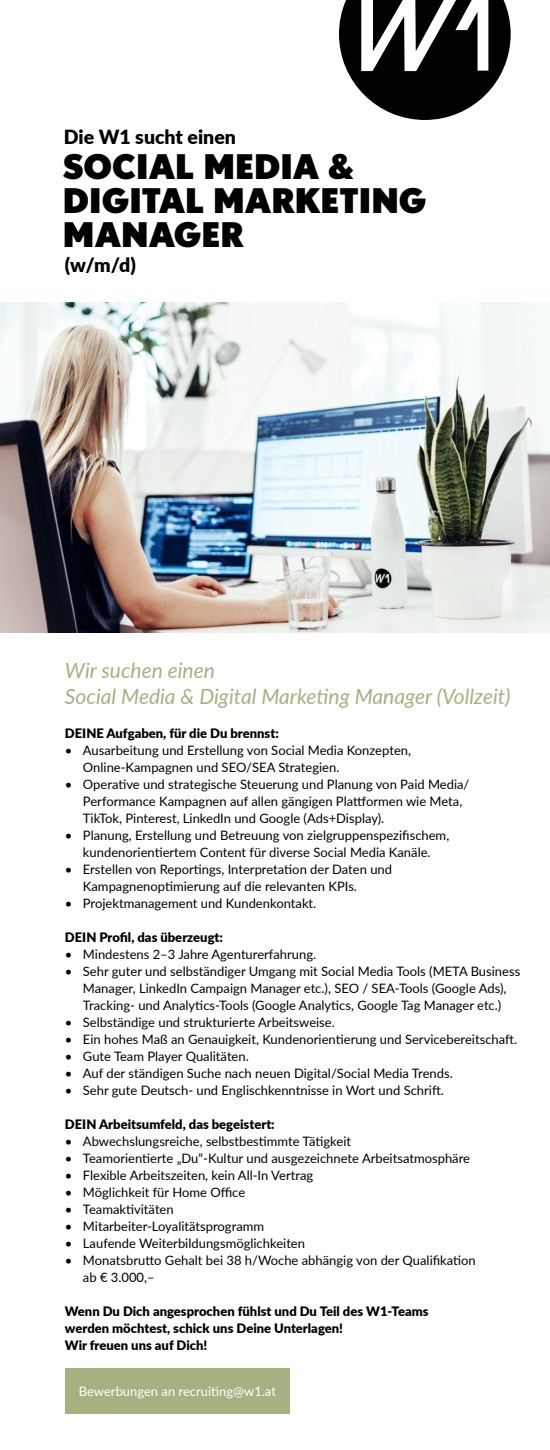
<style>
.page{position:relative;width:550px;height:1450px;background:#fff}
.page>*{position:absolute;margin:0;border:0;box-sizing:border-box;transform-origin:0 0}
.t1{font:900 34px/34px "Nobel";color:#000}
.t2{font:italic 21px "Lato";color:#a4b281}
.t3{font:900 19.5px "Lato";color:#000}
.t4{font:13px/17px "Lato";color:#000}
.t5{font:900 13px/17px "Lato";color:#000}
.t6{font:13px "Lato";color:#fff}
</style>
<div class="page">
<svg style="left:339px;top:0;width:172px;height:120px"></svg>
<img style="left:0;top:302px;width:550px;height:331px">
<div style="left:65px;top:1368px;width:225px;height:46px;background:#a4b281"></div>
<p class="t3" style="left:64px;top:122px;width:174px">Die W1 sucht einen</p>
<p class="t1" style="left:63px;top:149px;width:365px">SOCIAL MEDIA &amp;<br>DIGITAL MARKETING<br>MANAGER</p>
<p class="t3" style="left:65px;top:251px;width:72px">(w/m/d)</p>
<p class="t2" style="left:65px;top:655px;width:151px">Wir suchen einen</p>
<p class="t2" style="left:65px;top:681px;width:447px">Social Media &amp; Digital Marketing Manager (Vollzeit)</p>
<p class="t5" style="left:65px;top:724px;width:215px">DEINE Aufgaben, für die Du brennst:</p>
<p class="t4" style="left:83px;top:741px;width:330px;text-indent:-18px">• Ausarbeitung und Erstellung von Social Media Konzepten,<br>Online-Kampagnen und SEO/SEA Strategien.</p>
<p class="t4" style="left:83px;top:775px;width:388px;text-indent:-18px">• Operative und strategische Steuerung und Planung von Paid Media/<br>Performance Kampagnen auf allen gängigen Plattformen wie Meta,<br>TikTok, Pinterest, LinkedIn und Google (Ads+Display).</p>
<p class="t4" style="left:65px;top:826px;width:386px;text-align:center">• Planung, Erstellung und Betreuung von zielgruppenspezifischem, kundenorientiertem Content für diverse Social Media Kanäle.</p>
<p class="t4" style="left:83px;top:860px;width:311px;text-indent:-18px">• Erstellen von Reportings, Interpretation der Daten und<br>Kampagnenoptimierung auf die relevanten KPIs.</p>
<p class="t4" style="left:65px;top:894px;width:253px">• Projektmanagement und Kundenkontakt.</p>
<p class="t5" style="left:65px;top:928px;width:160px">DEIN Profil, das überzeugt:</p>
<p class="t4" style="left:65px;top:945px;width:253px">• Mindestens 2–3 Jahre Agenturerfahrung.</p>
<p class="t4" style="left:65px;top:962px;width:457px;text-align:center">• Sehr guter und selbständiger Umgang mit Social Media Tools (META Business<br>Manager, LinkedIn Campaign Manager etc.), SEO / SEA-Tools (Google Ads),<br>Tracking- und Analytics-Tools (Google Analytics, Google Tag Manager etc.)</p>
<p class="t4" style="left:65px;top:1013px;width:271px">• Selbständige und strukturierte Arbeitsweise.</p>
<p class="t4" style="left:65px;top:1030px;width:454px">• Ein hohes Maß an Genauigkeit, Kundenorientierung und Servicebereitschaft.</p>
<p class="t4" style="left:65px;top:1047px;width:185px">• Gute Team Player Qualitäten.</p>
<p class="t4" style="left:65px;top:1064px;width:389px">• Auf der ständigen Suche nach neuen Digital/Social Media Trends.</p>
<p class="t4" style="left:65px;top:1081px;width:381px">• Sehr gute Deutsch- und Englischkenntnisse in Wort und Schrift.</p>
<p class="t5" style="left:65px;top:1115px;width:211px">DEIN Arbeitsumfeld, das begeistert:</p>
<p class="t4" style="left:65px;top:1132px;width:288px">• Abwechslungsreiche, selbstbestimmte Tätigkeit</p>
<p class="t4" style="left:65px;top:1149px;width:407px">• Teamorientierte „Du“-Kultur und ausgezeichnete Arbeitsatmosphäre</p>
<p class="t4" style="left:65px;top:1166px;width:250px">• Flexible Arbeitszeiten, kein All-In Vertrag</p>
<p class="t4" style="left:65px;top:1183px;width:182px">• Möglichkeit für Home Office</p>
<p class="t4" style="left:65px;top:1200px;width:110px">• Teamaktivitäten</p>
<p class="t4" style="left:65px;top:1217px;width:201px">• Mitarbeiter-Loyalitätsprogramm</p>
<p class="t4" style="left:65px;top:1234px;width:242px">• Laufende Weiterbildungsmöglichkeiten</p>
<p class="t4" style="left:83px;top:1251px;width:394px;text-indent:-18px">• Monatsbrutto Gehalt bei 38 h/Woche abhängig von der Qualifikation ab € 3.000,–</p>
<p class="t5" style="left:65px;top:1302px;width:365px">Wenn Du Dich angesprochen fühlst und Du Teil des W1-Teams werden möchtest, schick uns Deine Unterlagen!<br>Wir freuen uns auf Dich!</p>
<p class="t6" style="left:79px;top:1382px;width:199px">Bewerbungen an recruiting@w1.at</p>
</div>
